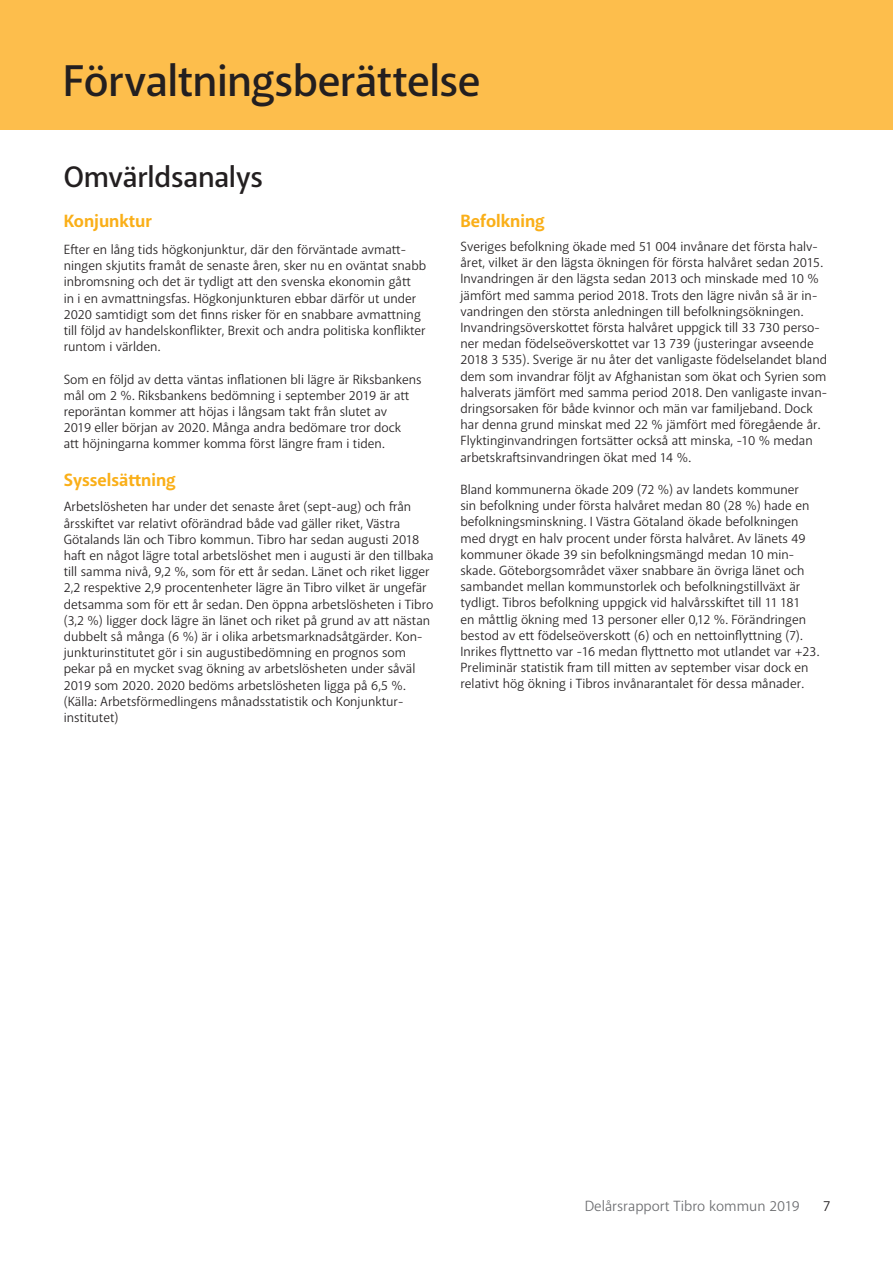
<style>
.page{position:relative;width:893px;height:1263px;background:#fff}
.page>*{position:absolute;margin:0;border:0;box-sizing:border-box;transform-origin:0 0}
.Huvudrubrik{font:600 45px "Akagi Pro";letter-spacing:-.015em;color:#231f20}
.Huvudrubrik-2{font:600 30px "Akagi Pro";letter-spacing:-.01em;color:#231f20}
.Rubrik_1{font:700 18px "Akagi Pro";color:#faaf18}
.t1{font:15px "Akagi Pro";color:#6c6d70}
.t2{font:15px "Akagi Pro";color:#231f20}
.t3{font:13.5px/16.2px "Akagi Pro";color:#231f20}
</style>
<div class="page">
<div style="left:0;top:0;width:893px;height:130px;background:#fdbe4c"></div>
<p class="Huvudrubrik" style="left:63px;top:54px;width:419px">Förvaltningsberättelse</p>
<p class="Huvudrubrik-2" style="left:64px;top:158px;width:201px">Omvärldsanalys</p>
<p class="Rubrik_1" style="left:64px;top:210px;width:90px">Konjunktur</p>
<p class="t3" style="left:64px;top:241px;width:364px">Efter en lång tids högkonjunktur, där den förväntade avmatt&shy;ningen skjutits framåt de senaste åren, sker nu en oväntat snabb inbromsning och det är tydligt att den svenska ekonomin gått<br>in i en avmattningsfas. Högkonjunkturen ebbar därför ut under 2020 samtidigt som det finns risker för en snabbare avmattning till följd av handelskonflikter, Brexit och andra politiska konflikter runtom i världen.</p>
<p class="t3" style="left:64px;top:371px;width:359px">Som en följd av detta väntas inflationen bli lägre är Riksbankens mål om 2 %. Riksbankens bedömning i september 2019 är att reporäntan kommer att höjas i långsam takt från slutet av<br>2019 eller början av 2020. Många andra bedömare tror dock<br>att höjningarna kommer komma först längre fram i tiden.</p>
<p class="Rubrik_1" style="left:64px;top:469px;width:114px">Sysselsättning</p>
<p class="t3" style="left:64px;top:499px;width:371px">Arbetslösheten har under det senaste året (sept-aug) och från årsskiftet var relativt oförändrad både vad gäller riket, Västra Götalands län och Tibro kommun. Tibro har sedan augusti 2018 haft en något lägre total arbetslöshet men i augusti är den tillbaka till samma nivå, 9,2 %, som för ett år sedan. Länet och riket ligger 2,2 respektive 2,9 procentenheter lägre än Tibro vilket är ungefär detsamma som för ett år sedan. Den öppna arbetslösheten i Tibro (3,2 %) ligger dock lägre än länet och riket på grund av att nästan dubbelt så många (6 %) är i olika arbetsmarknadsåtgärder. Kon&shy;junkturinstitutet gör i sin augustibedömning en prognos som pekar på en mycket svag ökning av arbetslösheten under såväl 2019 som 2020. 2020 bedöms arbetslösheten ligga på 6,5 %. (Källa: Arbetsförmedlingens månadsstatistik och Konjunktur&shy;institutet)</p>
<p class="Rubrik_1" style="left:460px;top:210px;width:86px">Befolkning</p>
<p class="t3" style="left:460px;top:238px;width:368px">Sveriges befolkning ökade med 51 004 invånare det första halv&shy;året, vilket är den lägsta ökningen för första halvåret sedan 2015.<br>Invandringen är den lägsta sedan 2013 och minskade med 10 % jämfört med samma period 2018. Trots den lägre nivån så är in&shy;vandringen den största anledningen till befolkningsökningen.<br>Invandringsöverskottet första halvåret uppgick till 33 730 perso&shy;ner medan födelseöverskottet var 13 739 (justeringar avseende 2018 3 535). Sverige är nu åter det vanligaste födelselandet bland dem som invandrar följt av Afghanistan som ökat och Syrien som halverats jämfört med samma period 2018. Den vanligaste invan&shy;dringsorsaken för både kvinnor och män var familjeband. Dock har denna grund minskat med 22 % jämfört med föregående år.<br>Flyktinginvandringen fortsätter också att minska, -10 % medan arbetskraftsinvandringen ökat med 14 %.</p>
<p class="t3" style="left:460px;top:481px;width:360px">Bland kommunerna ökade 209 (72 %) av landets kommuner<br>sin befolkning under första halvåret medan 80 (28 %) hade en befolkningsminskning. I Västra Götaland ökade befolkningen med drygt en halv procent under första halvåret. Av länets 49 kommuner ökade 39 sin befolkningsmängd medan 10 min&shy;skade. Göteborgsområdet växer snabbare än övriga länet och sambandet mellan kommunstorlek och befolkningstillväxt är tydligt. Tibros befolkning uppgick vid halvårsskiftet till 11 181<br>en måttlig ökning med 13 personer eller 0,12 %. Förändringen bestod av ett födelseöverskott (6) och en nettoinflyttning (7).<br>Inrikes flyttnetto var -16 medan flyttnetto mot utlandet var +23.<br>Preliminär statistik fram till mitten av september visar dock en relativt hög ökning i Tibros invånarantalet för dessa månader.</p>
<p class="t1" style="left:585px;top:1197px;width:217px">Delårsrapport Tibro kommun 2019</p>
<p class="t2" style="left:823px;top:1197px;width:9px">7</p>
</div>
